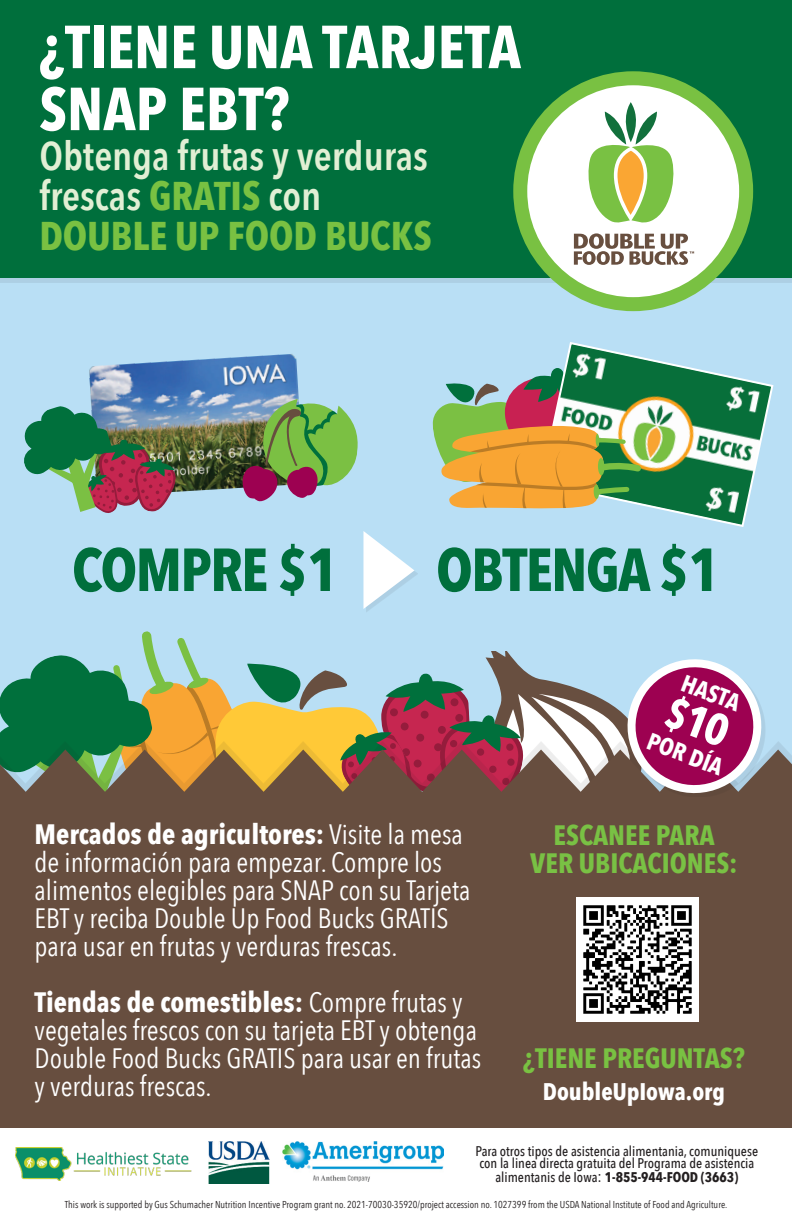
<style>
.page{position:relative;width:792px;height:1224px;background:#fff}
.page>*{position:absolute;margin:0;border:0;box-sizing:border-box;transform-origin:0 0}
.market_deets{font:700 60px/62px "Avenir Next Condensed";color:#fff}
.Heading{font:700 60px "Avenir Next Condensed";letter-spacing:-.025em;color:#006f3c}
.market_deets-2{font:600 40px/40px "Avenir Next Condensed";color:#e1efd4}
.Subheading{font:28px/28px "Avenir Next Condensed";color:#fff}
.t1{font:700 28px "Avenir Next Condensed";color:#79c144}
.Market_Details{font:700 28px "Avenir Next Condensed";color:#79c142}
.Market_Details-2{font:700 24px "Avenir Next Condensed";color:#fff}
.Dates{font:700 24px "Avenir Next Condensed";color:#fff}
.t2{font:500 14px "Avenir Next Condensed";color:#231f20}
.t3{font:700 14px "Avenir Next Condensed";color:#231f20}
.t4{font:10px "Avenir Next Condensed";color:#231f20}
.s1{font-weight:700;color:#79c142}
.s2{font-weight:700}
.s3{font-weight:500}
.s4{font-weight:500;font-size:16px}
</style>
<div class="page">
<div style="left:0;top:0;width:792px;height:1129px;background:#b9dff5"></div>
<svg style="left:363px;top:531px;width:51px;height:78px"></svg>
<div style="left:0;top:0;width:792px;height:277px;background:#006f3c"></div>
<div style="left:520px;top:78px;width:226px;height:226px;background:#fff;border-radius:50%"></div>
<div style="left:513px;top:71px;width:240px;height:240px;border:14px solid #79c142;border-radius:50%"></div>
<div style="left:0;top:750px;width:792px;height:379px;background:#674e3f"></div>
<svg style="left:574px;top:233px;width:120px;height:32px"></svg>
<svg style="left:588px;top:102px;width:86px;height:121px"></svg>
<svg style="left:564px;top:342px;width:210px;height:185px"></svg>
<svg style="left:432px;top:368px;width:210px;height:141px"></svg>
<img style="left:89px;top:354px;width:210px;height:138px">
<svg style="left:241px;top:395px;width:117px;height:107px"></svg>
<img style="left:24px;top:405px;width:155px;height:108px">
<img style="left:208px;top:1141px;width:61px;height:42px">
<img style="left:15px;top:1148px;width:177px;height:32px">
<img style="left:282px;top:1142px;width:162px;height:39px">
<img style="left:576px;top:919px;width:122px;height:102px">
<svg style="left:0;top:631px;width:769px;height:288px"></svg>
<p class="market_deets" style="left:39px;top:16px;width:483px">¿TIENE UNA TARJETA<br>SNAP EBT?</p>
<p class="market_deets-2" style="left:39px;top:135px;width:394px">Obtenga frutas y verduras frescas <span class="s1">GRATIS</span> con<br><span class="s1">DOUBLE UP FOOD BUCKS</span></p>
<p class="Heading" style="left:72px;top:533px;width:268px">COMPRE $1</p>
<p class="Heading" style="left:436px;top:533px;width:285px">OBTENGA $1</p>
<p class="Dates" style="left:688px;top:668px;width:63px;rotate:21deg">HASTA</p>
<p class="Dates" style="left:653px;top:726px;width:81px;rotate:21deg">POR DÍA</p>
<p class="Subheading" style="left:35px;top:819px;width:437px"><span class="s2">Mercados de agricultores:</span> Visite la mesa de información para empezar. Compre los alimentos elegibles para SNAP con su Tarjeta EBT y reciba Double Up Food Bucks GRATIS para usar en frutas y verduras frescas.</p>
<p class="Subheading" style="left:35px;top:987px;width:448px"><span class="s2">Tiendas de comestibles:</span> Compre frutas y vegetales frescos con su tarjeta EBT y obtenga Double Food Bucks GRATIS para usar en frutas y verduras frescas.</p>
<p class="t1" style="left:554px;top:818px;width:163px">ESCANEE PARA</p>
<p class="t1" style="left:530px;top:846px;width:209px">VER UBICACIONES:</p>
<p class="Market_Details" style="left:523px;top:1041px;width:223px">¿TIENE PREGUNTAS?</p>
<p class="Market_Details-2" style="left:543px;top:1077px;width:184px">DoubleUpIowa.org</p>
<p class="t2" style="left:476px;top:1142px;width:284px">Para otros tipos de asistencia alimentania, comuniquese</p>
<p class="t2" style="left:479px;top:1154px;width:276px">con la linea directa gratuita del Programa de asistencia</p>
<p class="t3" style="left:495px;top:1168px;width:244px"><span class="s3">alimentanis de Iowa</span><span class="s4">:</span> 1-855-944-FOOD (3663)</p>
<p class="t4" style="left:65px;top:1196px;width:664px">This work is supported by Gus Schumacher Nutrition Incentive Program grant no. 2021-70030-35920/project accession no. 1027399 from the USDA National Institute of Food and Agriculture.</p>
</div>
